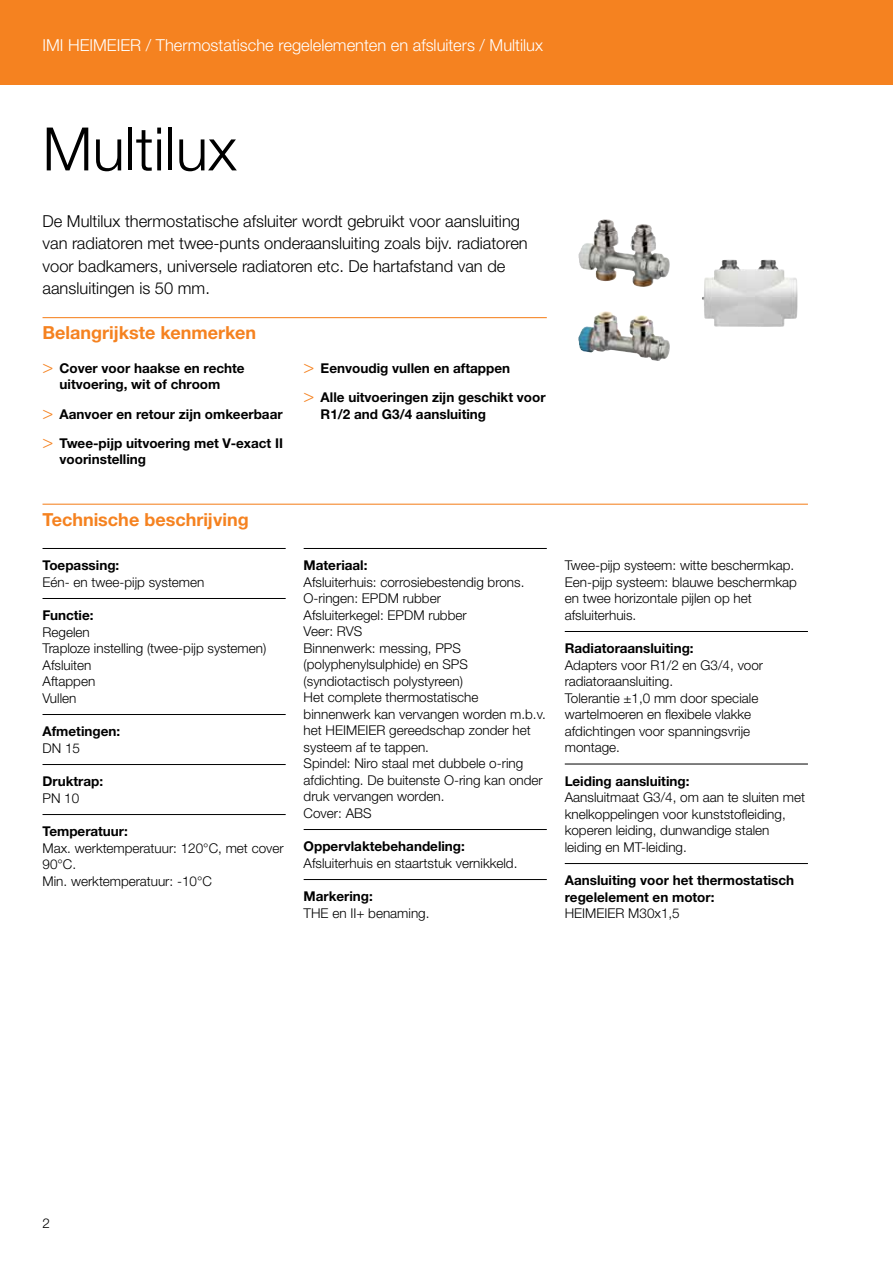
<style>
.page{position:relative;width:893px;height:1263px;background:#fff}
.page>*{position:absolute;margin:0;border:0;box-sizing:border-box;transform-origin:0 0}
.t1{font:300 60px "Helvetica Neue LTW1 G";color:#000}
.t2{font:700 18px "Helvetica Neue LTW1 G";color:#f58220}
.t3{font:300 16.5px/22.5px "Helvetica Neue LTW1 G";color:#000}
.t4{font:300 16.5px "Helvetica Neue LTW1 G";color:#fff}
.t5{font:300 13.5px/16.5px "Helvetica Neue LTW1 G";color:#000}
.t6{font:700 13.5px/16.5px "Helvetica Neue LTW1 G";color:#000}
.s1{font-family:"Helvetica Neue LT Std";font-weight:300;font-size:18px;color:#f58220}
</style>
<div class="page">
<div style="left:0;top:0;width:893px;height:85px;background:#f58220"></div>
<hr style="left:43px;top:317px;width:504px;height:1px;background:#f58220">
<hr style="left:43px;top:504px;width:765px;height:1px;background:#f58220">
<hr style="left:43px;top:548px;width:243px;height:1px;background:#000">
<hr style="left:43px;top:598px;width:243px;height:1px;background:#000">
<hr style="left:43px;top:714px;width:243px;height:1px;background:#000">
<hr style="left:43px;top:764px;width:243px;height:1px;background:#000">
<hr style="left:43px;top:814px;width:243px;height:1px;background:#000">
<hr style="left:304px;top:548px;width:243px;height:1px;background:#000">
<hr style="left:304px;top:829px;width:243px;height:1px;background:#000">
<hr style="left:304px;top:879px;width:243px;height:1px;background:#000">
<hr style="left:565px;top:631px;width:243px;height:1px;background:#000">
<hr style="left:565px;top:764px;width:243px;height:1px;background:#000">
<hr style="left:565px;top:863px;width:243px;height:1px;background:#000">
<img style="left:578px;top:220px;width:25px;height:58px">
<p class="t4" style="left:43px;top:35px;width:502px">IMI HEIMEIER / Thermostatische regelelementen en afsluiters / Multilux</p>
<h1 class="t1" style="left:43px;top:112px;width:196px">Multilux</h1>
<p class="t3" style="left:43px;top:210px;width:487px">De Multilux thermostatische afsluiter wordt gebruikt voor aansluiting van radiatoren met twee-punts onderaansluiting zoals bijv. radiatoren voor badkamers, universele radiatoren etc. De hartafstand van de aansluitingen is 50 mm.</p>
<h2 class="t2" style="left:43px;top:322px;width:215px">Belangrijkste kenmerken</h2>
<p class="t6" style="left:43px;top:360px;width:204px;text-align:center"><span class="s1">&gt;</span> Cover voor haakse en rechte uitvoering, wit of chroom</p>
<p class="t6" style="left:43px;top:399px;width:242px;line-height:29.2px"><span class="s1">&gt;</span> Aanvoer en retour zijn omkeerbaar <span class="s1">&gt;</span> Twee-pijp uitvoering met V-exact II</p>
<p class="t6" style="left:60px;top:451px;width:88px">voorinstelling</p>
<p class="t6" style="left:304px;top:353px;width:243px;line-height:29.2px"><span class="s1">&gt;</span> Eenvoudig vullen en aftappen<br><span class="s1">&gt;</span> Alle uitvoeringen zijn geschikt voor</p>
<p class="t6" style="left:321px;top:406px;width:167px">R1/2 and G3/4 aansluiting</p>
<h2 class="t2" style="left:43px;top:508px;width:208px">Technische beschrijving</h2>
<p class="t6" style="left:43px;top:557px;width:78px">Toepassing:</p>
<p class="t5" style="left:43px;top:573px;width:163px">Eén- en twee-pijp systemen</p>
<p class="t6" style="left:43px;top:607px;width:52px">Functie:</p>
<p class="t5" style="left:43px;top:623px;width:225px">Regelen<br>Traploze instelling (twee-pijp systemen)<br>Afsluiten<br>Aftappen<br>Vullen</p>
<p class="t6" style="left:43px;top:723px;width:79px">Afmetingen:</p>
<p class="t5" style="left:43px;top:739px;width:39px">DN 15</p>
<p class="t6" style="left:43px;top:773px;width:62px">Druktrap:</p>
<p class="t5" style="left:43px;top:789px;width:38px">PN 10</p>
<p class="t6" style="left:43px;top:823px;width:87px">Temperatuur:</p>
<p class="t5" style="left:43px;top:839px;width:243px">Max. werktemperatuur: 120°C, met cover<br>90°C.<br>Min. werktemperatuur: -10°C</p>
<p class="t6" style="left:304px;top:557px;width:65px">Materiaal:</p>
<p class="t5" style="left:304px;top:573px;width:244px">Afsluiterhuis: corrosiebestendig brons.<br>O-ringen: EPDM rubber<br>Afsluiterkegel: EPDM rubber<br>Veer: RVS<br>Binnenwerk: messing, PPS (polyphenylsulphide) en SPS (syndiotactisch polystyreen)<br>Het complete thermostatische binnenwerk kan vervangen worden m.b.v. het HEIMEIER gereedschap zonder het systeem af te tappen.<br>Spindel: Niro staal met dubbele o-ring afdichting. De buitenste O-ring kan onder druk vervangen worden.<br>Cover: ABS</p>
<p class="t6" style="left:304px;top:838px;width:163px">Oppervlaktebehandeling:</p>
<p class="t5" style="left:304px;top:854px;width:215px">Afsluiterhuis en staartstuk vernikkeld.</p>
<p class="t6" style="left:304px;top:888px;width:71px">Markering:</p>
<p class="t5" style="left:304px;top:904px;width:127px">THE en II+ benaming.</p>
<p class="t5" style="left:565px;top:557px;width:234px">Twee-pijp systeem: witte beschermkap.<br>Een-pijp systeem: blauwe beschermkap en twee horizontale pijlen op het afsluiterhuis.</p>
<p class="t6" style="left:565px;top:640px;width:130px">Radiatoraansluiting:</p>
<p class="t5" style="left:565px;top:656px;width:200px">Adapters voor R1/2 en G3/4, voor radiatoraansluiting.<br>Tolerantie ±1,0 mm door speciale wartelmoeren en flexibele vlakke afdichtingen voor spanningsvrije montage.</p>
<p class="t6" style="left:565px;top:772px;width:126px">Leiding aansluiting:</p>
<p class="t5" style="left:565px;top:789px;width:242px">Aansluitmaat G3/4, om aan te sluiten met knelkoppelingen voor kunststofleiding, koperen leiding, dunwandige stalen leiding en MT-leiding.</p>
<p class="t6" style="left:565px;top:872px;width:231px">Aansluiting voor het thermostatisch regelelement en motor:</p>
<p class="t5" style="left:565px;top:905px;width:117px">HEIMEIER M30x1,5</p>
<p class="t5" style="left:43px;top:1215px;width:9px">2</p>
</div>
